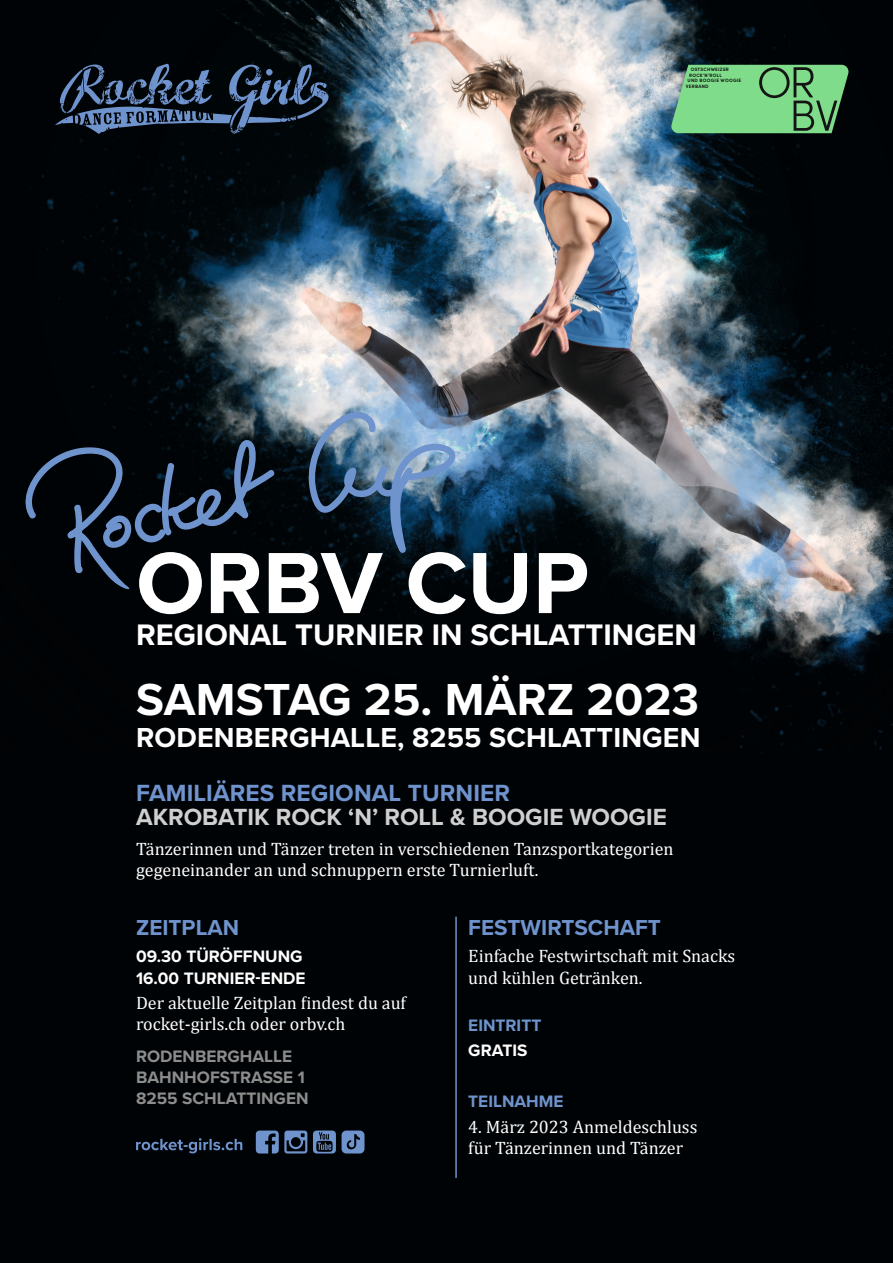
<style>
.page{position:relative;width:893px;height:1263px;background:#fff}
.page>*{position:absolute;margin:0;border:0;box-sizing:border-box;transform-origin:0 0}
.t1{font:700 90px "Proxima Nova";color:#fff}
.t2{font:700 46.5px "Proxima Nova";letter-spacing:.005em;color:#fff}
.t3{font:700 30.75px "Proxima Nova";color:#fff}
.t4{font:700 28.5px "Proxima Nova";letter-spacing:.005em;color:#fff}
.t5{font:700 24.3px "Proxima Nova";color:#cfcfd0}
.t6{font:700 24.3px "Proxima Nova";letter-spacing:.005em;color:#6f93cd}
.t7{font:700 22.5px "Proxima Nova";color:#6f93cd}
.t8{font:18px/21px "Cambria";color:#fff}
.t9{font:700 17.25px/21px "Proxima Nova";color:#8d8d8d}
.t10{font:700 17.25px/21.1px "Proxima Nova";color:#fff}
.t11{font:700 17.25px "Proxima Nova";color:#6f93cd}
.t12{font:700 4.8px "Sofia Pro";letter-spacing:.05em;color:#131413}
</style>
<div class="page">
<img style="left:0;top:0;width:893px;height:1263px">
<hr style="left:455px;top:917px;width:2px;height:261px;background:#6f93cd">
<svg style="left:55px;top:63px;width:274px;height:71px;background:#212f42"></svg>
<svg style="left:20px;top:438px;width:256px;height:154px;background:#111924"></svg>
<svg style="left:308px;top:410px;width:149px;height:145px;background:#46617a"></svg>
<svg style="left:136px;top:1138px;width:106px;height:15px;background:#202d40"></svg>
<svg style="left:313px;top:1130px;width:23px;height:23px"></svg>
<svg style="left:256px;top:1130px;width:51px;height:23px"></svg>
<svg style="left:342px;top:1130px;width:22px;height:23px"></svg>
<svg style="left:670px;top:65px;width:179px;height:68px;background:#70be7b"></svg>
<p class="t12" style="left:691px;top:66px;width:40px">OSTSCHWEIZER</p>
<p class="t12" style="left:689px;top:71px;width:34px">ROCK‘N‘ROLL</p>
<p class="t12" style="left:687px;top:77px;width:55px">UND BOOGIE WOOGIE</p>
<p class="t12" style="left:686px;top:83px;width:24px">VERBAND</p>
<h1 class="t1" style="left:136px;top:516px;width:454px">ORBV CUP</h1>
<h3 class="t3" style="left:136px;top:612px;width:562px">REGIONAL TURNIER IN SCHLATTINGEN</h3>
<h2 class="t2" style="left:136px;top:665px;width:564px">SAMSTAG 25. MÄRZ 2023</h2>
<h3 class="t4" style="left:136px;top:716px;width:566px">RODENBERGHALLE, 8255 SCHLATTINGEN</h3>
<h3 class="t6" style="left:136px;top:774px;width:376px">FAMILIÄRES REGIONAL TURNIER</h3>
<h3 class="t5" style="left:136px;top:799px;width:532px">AKROBATIK ROCK ‘N’ ROLL &amp; BOOGIE WOOGIE</h3>
<p class="t8" style="left:136px;top:838px;width:539px">Tänzerinnen und Tänzer treten in verschiedenen Tanzsportkategorien gegeneinander an und schnuppern erste Turnierluft.</p>
<p class="t7" style="left:136px;top:911px;width:105px">ZEITPLAN</p>
<p class="t10" style="left:136px;top:946px;width:171px">09.30 TÜRÖFFNUNG<br>16.00 TURNIER-ENDE</p>
<p class="t8" style="left:136px;top:992px;width:271px">Der aktuelle Zeitplan findest du auf rocket-girls.ch oder orbv.ch</p>
<p class="t9" style="left:136px;top:1045px;width:174px">RODENBERGHALLE<br>BAHNHOFSTRASSE 1<br>8255 SCHLATTINGEN</p>
<p class="t7" style="left:468px;top:911px;width:194px">FESTWIRTSCHAFT</p>
<p class="t8" style="left:468px;top:946px;width:268px">Einfache Festwirtschaft mit Snacks und kühlen Getränken.</p>
<p class="t11" style="left:468px;top:1012px;width:74px">EINTRITT</p>
<p class="t10" style="left:468px;top:1039px;width:61px">GRATIS</p>
<p class="t11" style="left:468px;top:1089px;width:97px">TEILNAHME</p>
<p class="t8" style="left:468px;top:1116px;width:231px">4. März 2023 Anmeldeschluss für Tänzerinnen und Tänzer</p>
</div>
